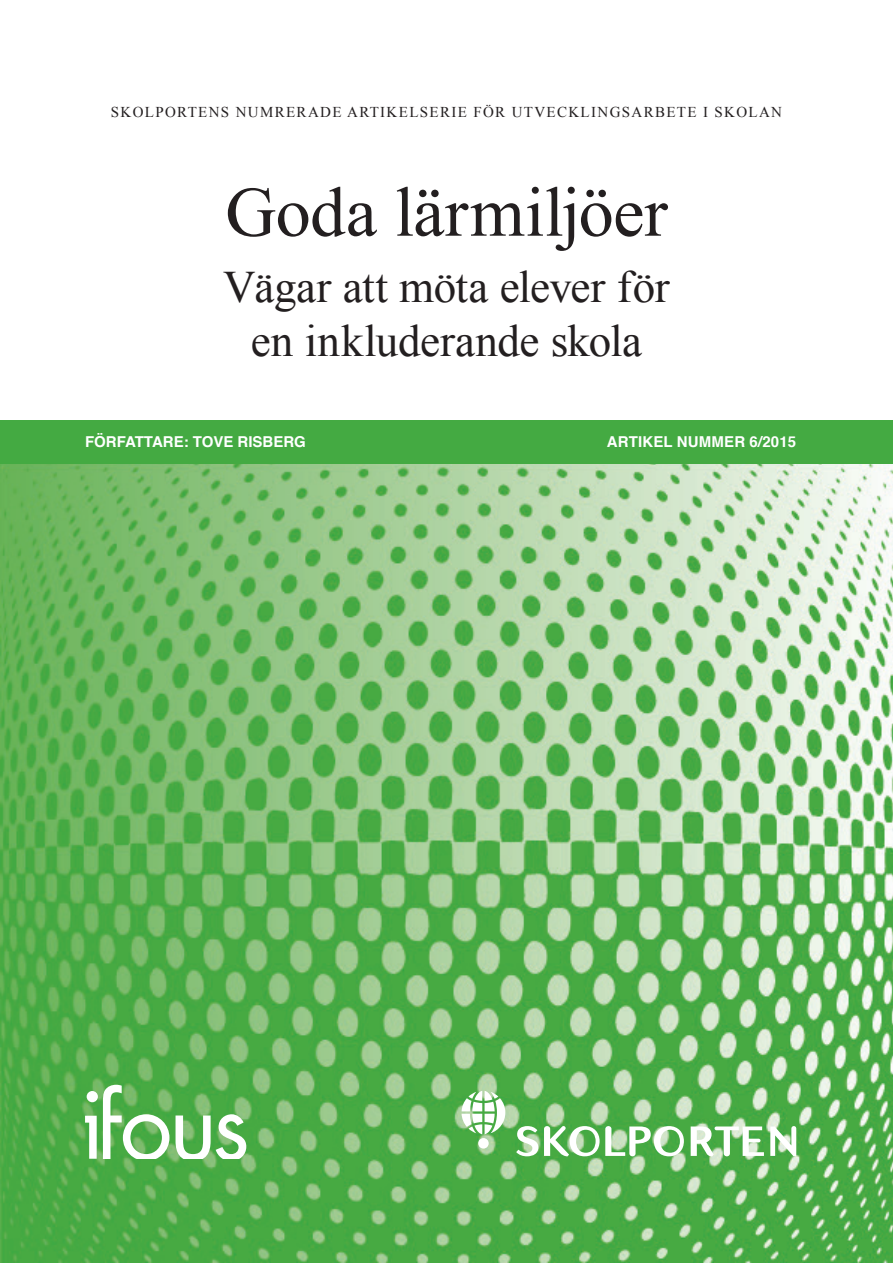
<style>
.page{position:relative;width:893px;height:1263px;background:#fff}
.page>*{position:absolute;margin:0;border:0;box-sizing:border-box;transform-origin:0 0}
.t1{font:70.5px "Times New Roman";letter-spacing:-.01em;color:#231f20}
.t2{font:45px/54px "Times New Roman";letter-spacing:-.01em;color:#231f20;text-align:center}
.t3{font:15px "Times New Roman";letter-spacing:.09em;color:#231f20}
.t4{font:700 15px "Helvetica";color:#fff}
</style>
<div class="page">
<img style="left:0;top:463px;width:893px;height:800px">
<div style="left:0;top:420px;width:893px;height:43px;background:#44aa42"></div>
<svg style="left:516px;top:1126px;width:22px;height:30px"></svg>
<svg style="left:770px;top:1126px;width:26px;height:30px"></svg>
<svg style="left:544px;top:1126px;width:140px;height:30px"></svg>
<svg style="left:691px;top:1126px;width:73px;height:30px"></svg>
<div style="left:478px;top:1138px;width:11px;height:10px;background:#fff;border-radius:50%"></div>
<svg style="left:462px;top:1091px;width:43px;height:43px"></svg>
<svg style="left:85px;top:1116px;width:12px;height:43px"></svg>
<div style="left:87px;top:1091px;width:11px;height:11px;background:#fff;border-radius:50%"></div>
<svg style="left:103px;top:1085px;width:66px;height:74px"></svg>
<svg style="left:176px;top:1114px;width:70px;height:45px"></svg>
<p class="t3" style="left:111px;top:102px;width:673px">SKOLPORTENS NUMRERADE ARTIKELSERIE FÖR UTVECKLINGSARBETE I SKOLAN</p>
<h1 class="t1" style="left:225px;top:165px;width:444px">Goda lärmiljöer</h1>
<h2 class="t2" style="left:223px;top:260px;width:448px">Vägar att möta elever för en inkluderande skola</h2>
<p class="t4" style="left:85px;top:430px;width:222px">FÖRFATTARE: TOVE RISBERG</p>
<p class="t4" style="left:607px;top:430px;width:191px">ARTIKEL NUMMER 6/2015</p>
</div>
